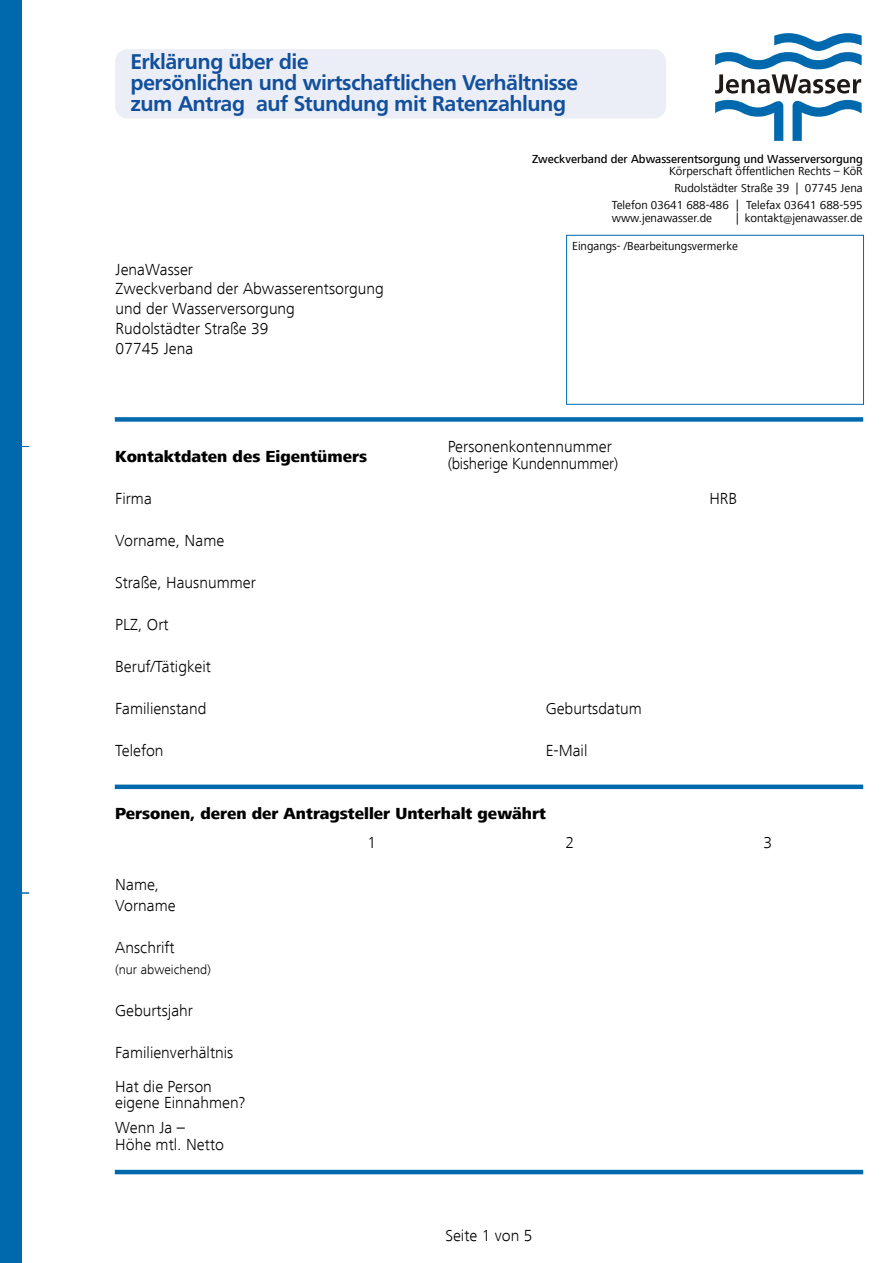
<style>
.page{position:relative;width:893px;height:1263px;background:#fff}
.page>*{position:absolute;margin:0;border:0;box-sizing:border-box;transform-origin:0 0}
.t1{font:700 21px/21px "Frutiger BQ";color:#12509c}
.t2{font:300 16.5px/19.8px "Frutiger Next LT";color:#000}
.t3{font:800 16.5px "Frutiger Next LT";color:#000}
.t4{font:300 13.5px "Frutiger Next LT";color:#000}
.t5{font:12px/16.8px "Frutiger Next LT";color:#000;text-align:right}
.t6{font:500 12px "Frutiger Next LT";color:#000}
.s1{font-size:12.6px}
</style>
<div class="page">
<div style="left:115px;top:49px;width:551px;height:70px;background:#eceef7;border-radius:13px"></div>
<svg style="left:715px;top:100px;width:68px;height:41px"></svg>
<svg style="left:792px;top:100px;width:70px;height:41px"></svg>
<svg style="left:715px;top:33px;width:147px;height:61px"></svg>
<div style="left:566px;top:235px;width:298px;height:170px;border:1px solid #0069ae"></div>
<div style="left:0;top:0;width:21px;height:1263px;background:#0069ae"></div>
<div style="left:115px;top:417px;width:748px;height:5px;background:#0069ae"></div>
<div style="left:115px;top:784px;width:748px;height:5px;background:#0069ae"></div>
<hr style="left:115px;top:1170px;width:748px;height:4px;background:#0069ae">
<p class="t1" style="left:131px;top:51px;width:449px">Erklärung über die<br>persönlichen und wirtschaftlichen Verhältnisse zum Antrag auf Stundung mit Ratenzahlung</p>
<p class="t6" style="left:532px;top:152px;width:332px">Zweckverband der Abwasserentsorgung und Wasserversorgung</p>
<p class="t5" style="left:612px;top:163px;width:252px">Körperschaft öffentlichen Rechts – KöR<br>Rudolstädter Straße 39 | 07745 Jena<br>Telefon 03641 688-486 | Telefax 03641 688-595</p>
<p class="t5" style="left:612px;top:209px;width:102px">www.jenawasser.de</p>
<p class="t5" style="left:736px;top:209px;width:128px">| kontakt@jenawasser.d<span class="s1">e</span></p>
<p class="t2" style="left:116px;top:259px;width:270px">JenaWasser<br>Zweckverband der Abwasserentsorgung und der Wasserversorgung<br>Rudolstädter Straße 39<br>07745 Jena</p>
<p class="t5" style="left:572px;top:238px;width:167px">Eingangs- /Bearbeitungsvermerke</p>
<p class="t2" style="left:448px;top:439px;width:172px;line-height:16.5px">Personenkontennummer (bisherige Kundennummer)</p>
<p class="t3" style="left:115px;top:447px;width:253px">Kontaktdaten des Eigentümers</p>
<p class="t2" style="left:115px;top:488px;width:38px">Firma</p>
<p class="t2" style="left:709px;top:488px;width:29px">HRB</p>
<p class="t2" style="left:115px;top:530px;width:111px">Vorname, Name</p>
<p class="t2" style="left:115px;top:572px;width:142px">Straße, Hausnummer</p>
<p class="t2" style="left:115px;top:614px;width:55px">PLZ, Ort</p>
<p class="t2" style="left:115px;top:656px;width:97px">Beruf/Tätigkeit</p>
<p class="t2" style="left:115px;top:698px;width:93px">Familienstand</p>
<p class="t2" style="left:546px;top:698px;width:98px">Geburtsdatum</p>
<p class="t2" style="left:115px;top:740px;width:50px">Telefon</p>
<p class="t2" style="left:546px;top:740px;width:43px">E-Mail</p>
<p class="t3" style="left:115px;top:804px;width:432px">Personen, deren der Antragsteller Unterhalt gewährt</p>
<p class="t2" style="left:367px;top:833px;width:10px">1</p>
<p class="t2" style="left:565px;top:833px;width:10px">2</p>
<p class="t2" style="left:763px;top:833px;width:10px">3</p>
<p class="t2" style="left:115px;top:874px;width:62px;line-height:21px">Name,<br>Vorname</p>
<p class="t2" style="left:115px;top:938px;width:61px">Anschrift</p>
<p class="t4" style="left:115px;top:962px;width:97px">(nur abweichend)</p>
<p class="t2" style="left:115px;top:1001px;width:79px">Geburtsjahr</p>
<p class="t2" style="left:115px;top:1036px;width:120px;line-height:33.5px">Familienverhältnis<br>Hat die Person</p>
<p class="t2" style="left:115px;top:1090px;width:132px;line-height:25px">eigene Einnahmen?<br>Wenn Ja –</p>
<p class="t2" style="left:115px;top:1134px;width:110px">Höhe mtl. Netto</p>
<p class="t2" style="left:445px;top:1225px;width:89px">Seite 1 von 5</p>
</div>
